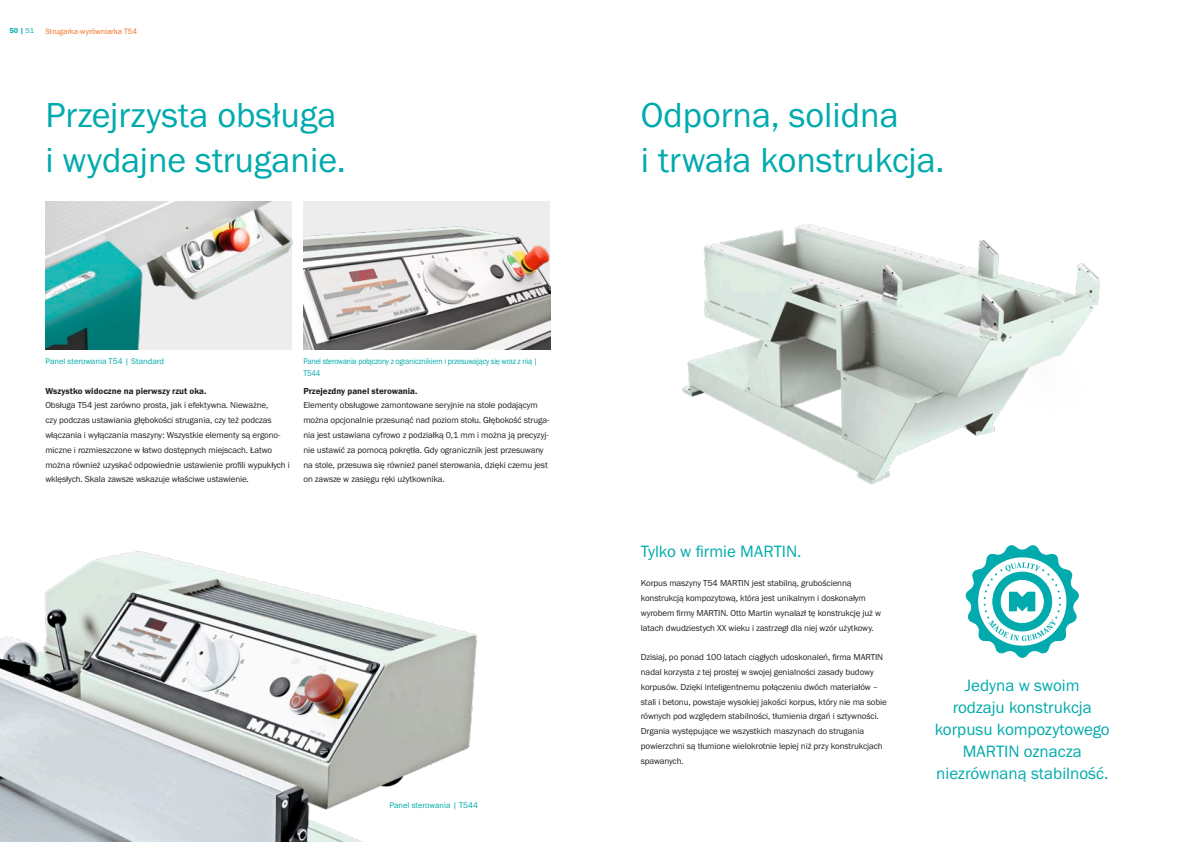
<style>
.page{position:relative;width:1191px;height:842px;background:#fff}
.page>*{position:absolute;margin:0;border:0;box-sizing:border-box;transform-origin:0 0}
.t1{font:36px/44.4px "Franklin Gothic URW Boo";color:#00aaad}
.t2{font:17px/22px "Franklin Gothic URW Boo";color:#00aaad;text-align:center}
.t3{font:9px/14.8px "Franklin Gothic URW Boo";letter-spacing:-.01em;color:#231f20}
.t4{font:9px "Franklin Gothic URW Dem";color:#231f20}
.t5{font:8.5px/12px "Franklin Gothic URW Boo";letter-spacing:-.02em;color:#00aaad;scale:.91 1}
.t6{font:8.5px "Franklin Gothic URW Boo";color:#00aaad}
.t7{font:8px "Franklin Gothic URW Boo";color:#f36e21}
.t8{font:7.5px "Franklin Gothic URW Dem";color:#00aaad}
.s1{font-family:"Franklin Gothic URW Boo"}
</style>
<div class="page">
<img style="left:0;top:551px;width:477px;height:291px">
<img style="left:682px;top:224px;width:418px;height:261px">
<img style="left:303px;top:201px;width:247px;height:148px">
<img style="left:45px;top:201px;width:247px;height:148px">
<svg style="left:965px;top:545px;width:114px;height:113px"></svg>
<p class="t8" style="left:9px;top:26px;width:26px">50 | <span class="s1">51</span></p>
<p class="t7" style="left:45px;top:26px;width:93px">Strugarka-wyrówniarka T54</p>
<h1 class="t1" style="left:45px;top:92px;width:302px">Przejrzysta obsługa i wydajne struganie.</h1>
<p class="t6" style="left:45px;top:356px;width:120px">Panel sterowania T54 | Standard</p>
<p class="t4" style="left:45px;top:385px;width:163px">Wszystko widoczne na pierwszy rzut oka.</p>
<p class="t3" style="left:45px;top:398px;width:246px">Obsługa T54 jest zarówno prosta, jak i efektywna. Nieważne,<br>czy podczas ustawiania głębokości strugania, czy też podczas włączania i wyłączania maszyny: Wszystkie elementy są ergono&shy;miczne i rozmieszczone w łatwo dostępnych miejscach. Łatwo można również uzyskać odpowiednie ustawienie profili wypukłych i wklęsłych. Skala zawsze wskazuje właściwe ustawienie.</p>
<p class="t5" style="left:303px;top:355px;width:259px">Panel sterowania połączony z ogranicznikiem i przesuwający się wraz z nią |<br>T544</p>
<p class="t4" style="left:303px;top:385px;width:116px">Przejezdny panel sterowania.</p>
<p class="t3" style="left:303px;top:398px;width:247px">Elementy obsługowe zamontowane seryjnie na stole podającym można opcjonalnie przesunąć nad poziom stołu. Głębokość struga&shy;nia jest ustawiana cyfrowo z podziałką 0,1 mm i można ją precyzyj&shy;nie ustawić za pomocą pokrętła. Gdy ogranicznik jest przesuwany na stole, przesuwa się również panel sterowania, dzięki czemu jest on zawsze w zasięgu ręki użytkownika.</p>
<p class="t6" style="left:389px;top:799px;width:90px">Panel sterowania | T544</p>
<h1 class="t1" style="left:641px;top:92px;width:305px">Odporna, solidna<br>i trwała konstrukcja.</h1>
<h2 class="t2" style="left:641px;top:539px;width:162px">Tylko w firmie MARTIN.</h2>
<p class="t3" style="left:641px;top:575px;width:242px">Korpus maszyny T54 MARTIN jest stabilną, grubościenną konstrukcją kompozytową, która jest unikalnym i doskonałym wyrobem firmy MARTIN. Otto Martin wynalazł tę konstrukcję już w latach dwudziestych XX wieku i zastrzegł dla niej wzór użytkowy.</p>
<p class="t3" style="left:641px;top:649px;width:247px">Dzisiaj, po ponad 100 latach ciągłych udoskonaleń, firma MARTIN nadal korzysta z tej prostej w swojej genialności zasady budowy korpusów. Dzięki inteligentnemu połączeniu dwóch materiałów – stali i betonu, powstaje wysokiej jakości korpus, który nie ma sobie równych pod względem stabilności, tłumienia drgań i sztywności.<br>Drgania występujące we wszystkich maszynach do strugania powierzchni są tłumione wielokrotnie lepiej niż przy konstrukcjach spawanych.</p>
<h2 class="t2" style="left:934px;top:673px;width:176px">Jedyna w swoim<br>rodzaju konstrukcja korpusu kompozytowego<br>MARTIN oznacza niezrównaną stabilność.</h2>
</div>
